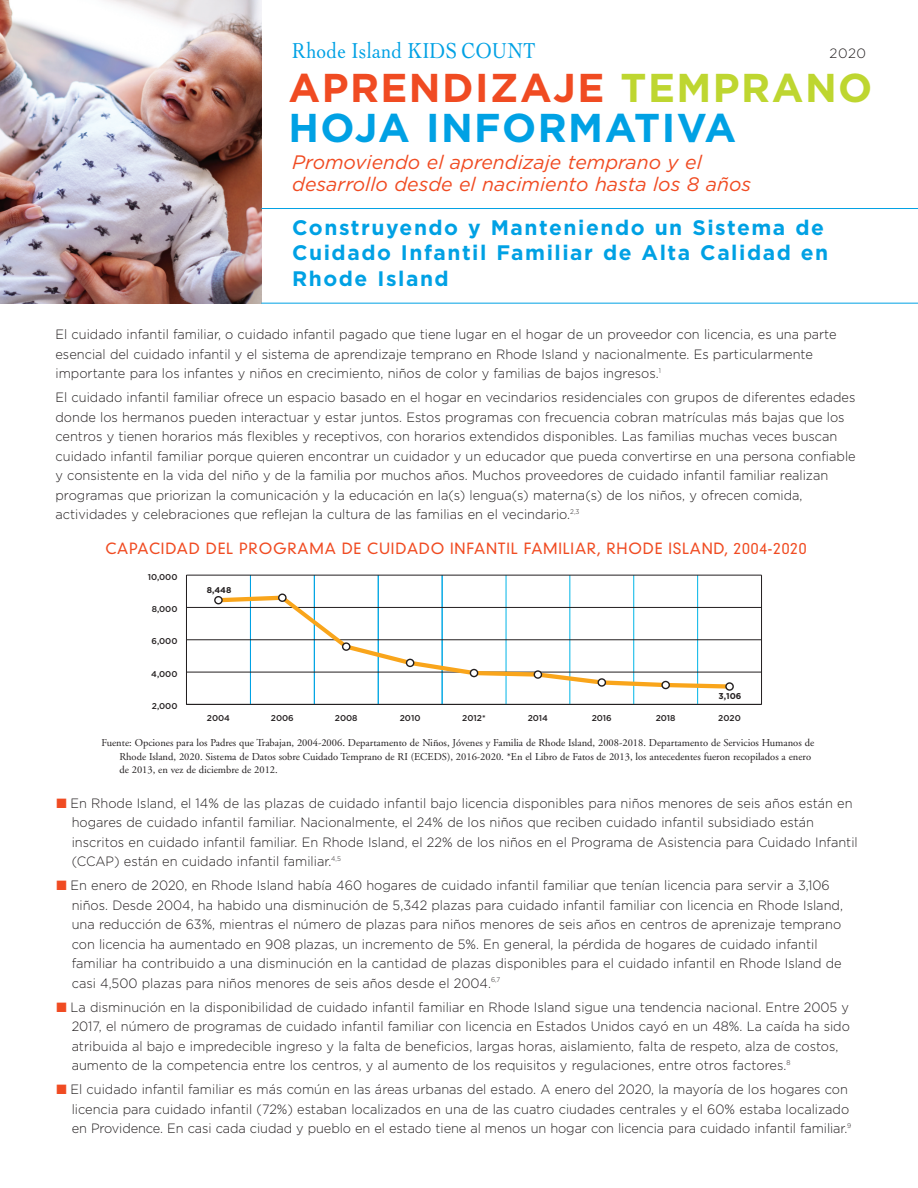
<style>
.page{position:relative;width:918px;height:1188px;background:#fff}
.page>*{position:absolute;margin:0;border:0;box-sizing:border-box;transform-origin:0 0}
.t1{font:700 40.2px/40.2px "Gotham";letter-spacing:.035em;color:#00a1e4}
.t2{font:22.35px "Cochin Rmn";letter-spacing:.025em;color:#00a1e4;scale:.85 1}
.t3{font:700 21px/25.5px "Gotham";letter-spacing:.075em;color:#00a1e4}
.t4{font:italic 19.5px/22.4px "Gotham";color:#f04b22}
.t5{font:300 15px "DIN Neuzeit Grotesk";letter-spacing:.05em;color:#f04b22}
.t6{font:300 13.5px/19.5px "Gotham";color:#231f20;scale:.95 1}
.t7{font:300 13.5px "Gotham";color:#231f20}
.t8{font:10.5px/13.5px "Adobe Garamond";color:#231f20}
.t9{font:500 8.4px "Gotham";color:#231f20}
.t10{font:700 8.4px "Gotham";color:#231f20}
.s1{color:#f04b22}
.s2{color:#bed630}
</style>
<div class="page">
<img style="left:0;top:0;width:261px;height:303px">
<hr style="left:261px;top:208px;width:657px;height:1px;background:#00a1e4">
<hr style="left:261px;top:303px;width:657px;height:1px;background:#00a1e4">
<hr style="left:250px;top:575px;width:1px;height:129px;background:#00a1e4">
<hr style="left:314px;top:575px;width:1px;height:129px;background:#00a1e4">
<hr style="left:378px;top:575px;width:1px;height:129px;background:#00a1e4">
<hr style="left:442px;top:575px;width:1px;height:129px;background:#00a1e4">
<hr style="left:761px;top:575px;width:1px;height:129px;background:#231f20">
<hr style="left:186px;top:575px;width:1px;height:129px;background:#231f20">
<hr style="left:186px;top:704px;width:576px;height:1px;background:#231f20">
<hr style="left:186px;top:672px;width:576px;height:1px;background:#231f20">
<hr style="left:186px;top:639px;width:576px;height:1px;background:#231f20">
<hr style="left:186px;top:607px;width:576px;height:1px;background:#231f20">
<hr style="left:186px;top:575px;width:576px;height:1px;background:#231f20">
<svg style="left:218px;top:596px;width:512px;height:93px"></svg>
<svg style="left:215px;top:597px;width:7px;height:7px"></svg>
<div style="left:214px;top:596px;width:9px;height:8px;border:1px solid #231f20;border-radius:50%"></div>
<svg style="left:279px;top:594px;width:7px;height:7px"></svg>
<div style="left:278px;top:594px;width:9px;height:8px;border:1px solid #231f20;border-radius:50%"></div>
<svg style="left:343px;top:643px;width:7px;height:7px"></svg>
<div style="left:342px;top:642px;width:9px;height:9px;border:1px solid #231f20;border-radius:50%"></div>
<div style="left:407px;top:659px;width:7px;height:7px;background:#fff;border-radius:50%"></div>
<div style="left:406px;top:659px;width:8px;height:8px;border:1px solid #231f20;border-radius:50%"></div>
<div style="left:470px;top:670px;width:8px;height:7px;background:#fff;border-radius:50%"></div>
<div style="left:470px;top:669px;width:8px;height:8px;border:1px solid #231f20;border-radius:50%"></div>
<svg style="left:534px;top:671px;width:7px;height:7px"></svg>
<div style="left:534px;top:670px;width:8px;height:9px;border:1px solid #231f20;border-radius:50%"></div>
<svg style="left:598px;top:679px;width:7px;height:7px"></svg>
<div style="left:598px;top:678px;width:8px;height:9px;border:1px solid #231f20;border-radius:50%"></div>
<svg style="left:662px;top:681px;width:7px;height:8px"></svg>
<div style="left:661px;top:681px;width:9px;height:8px;border:1px solid #231f20;border-radius:50%"></div>
<svg style="left:726px;top:683px;width:7px;height:7px"></svg>
<div style="left:725px;top:682px;width:9px;height:9px;border:1px solid #231f20;border-radius:50%"></div>
<h2 class="t2" style="left:292px;top:42px;width:288px">Rhode Island KIDS COUNT</h2>
<p class="t7" style="left:830px;top:49px;width:38px">2020</p>
<h1 class="t1" style="left:288px;top:71px;width:586px"><span class="s1">APRENDIZAJE</span> <span class="s2">TEMPRANO<br></span>HOJA INFORMATIVA</h1>
<h3 class="t4" style="left:292px;top:153px;width:460px">Promoviendo el aprendizaje temprano y el desarrollo desde el nacimiento hasta los 8 años</h3>
<h3 class="t3" style="left:292px;top:216px;width:538px">Construyendo y Manteniendo un Sistema de<br>Cuidado Infantil Familiar de Alta Calidad en<br>Rhode Island</h3>
<p class="t6" style="left:56px;top:326px;width:824px">El cuidado infantil familiar, o cuidado infantil pagado que tiene lugar en el hogar de un proveedor con licencia, es una parte esencial del cuidado infantil y el sistema de aprendizaje temprano en Rhode Island y nacionalmente. Es particularmente importante para los infantes y niños en crecimiento, niños de color y familias de bajos ingresos.<sup>1</sup></p>
<p class="t6" style="left:56px;top:389px;width:844px">El cuidado infantil familiar ofrece un espacio basado en el hogar en vecindarios residenciales con grupos de diferentes edades donde los hermanos pueden interactuar y estar juntos. Estos programas con frecuencia cobran matrículas más bajas que los centros y tienen horarios más flexibles y receptivos, con horarios extendidos disponibles. Las familias muchas veces buscan cuidado infantil familiar porque quieren encontrar un cuidador y un educador que pueda convertirse en una persona confiable y consistente en la vida del niño y de la familia por muchos años. Muchos proveedores de cuidado infantil familiar realizan programas que priorizan la comunicación y la educación en la(s) lengua(s) materna(s) de los niños, y ofrecen comida, actividades y celebraciones que reflejan la cultura de las familias en el vecindario.<sup>2,3</sup></p>
<p class="t5" style="left:105px;top:543px;width:703px">CAPACIDAD DEL PROGRAMA DE CUIDADO INFANTIL FAMILIAR, RHODE ISLAND, 2004-2020</p>
<p class="t9" style="left:148px;top:574px;width:31px">10,000</p>
<p class="t9" style="left:152px;top:606px;width:27px">8,000</p>
<p class="t9" style="left:152px;top:639px;width:27px">6,000</p>
<p class="t9" style="left:151px;top:671px;width:28px">4,000</p>
<p class="t9" style="left:152px;top:703px;width:27px">2,000</p>
<p class="t10" style="left:207px;top:587px;width:26px">8,448</p>
<p class="t10" style="left:719px;top:693px;width:24px">3,106</p>
<p class="t9" style="left:207px;top:715px;width:25px">2004</p>
<p class="t9" style="left:271px;top:715px;width:24px">2006</p>
<p class="t9" style="left:335px;top:715px;width:24px">2008</p>
<p class="t9" style="left:400px;top:715px;width:22px">2010</p>
<p class="t9" style="left:462px;top:715px;width:25px">2012*</p>
<p class="t9" style="left:528px;top:715px;width:22px">2014</p>
<p class="t9" style="left:592px;top:715px;width:22px">2016</p>
<p class="t9" style="left:656px;top:715px;width:21px">2018</p>
<p class="t9" style="left:718px;top:715px;width:24px">2020</p>
<p class="t8" style="left:119px;top:737px;width:696px;text-indent:-18px">Fuente: Opciones para los Padres que Trabajan, 2004-2006. Departamento de Niños, Jóvenes y Familia de Rhode Island, 2008-2018. Departamento de Servicios Humanos de<br>Rhode Island, 2020. Sistema de Datos sobre Cuidado Temprano de RI (ECEDS), 2016-2020. *En el Libro de Fatos de 2013, los antecedentes fueron recopilados a enero de 2013, en vez de diciembre de 2012.</p>
<p class="t6" style="left:72px;top:794px;width:829px;text-indent:-15px"><span class="s1">■</span> En Rhode Island, el 14% de las plazas de cuidado infantil bajo licencia disponibles para niños menores de seis años están en hogares de cuidado infantil familiar. Nacionalmente, el 24% de los niños que reciben cuidado infantil subsidiado están inscritos en cuidado infantil familiar. En Rhode Island, el 22% de los niños en el Programa de Asistencia para Cuidado Infantil (CCAP) están en cuidado infantil familiar.<sup>4,5</sup></p>
<p class="t6" style="left:72px;top:877px;width:813px;text-indent:-15px"><span class="s1">■</span> En enero de 2020, en Rhode Island había 460 hogares de cuidado infantil familiar que tenían licencia para servir a 3,106 niños. Desde 2004, ha habido una disminución de 5,342 plazas para cuidado infantil familiar con licencia en Rhode Island, una reducción de 63%, mientras el número de plazas para niños menores de seis años en centros de aprenizaje temprano con licencia ha aumentado en 908 plazas, un incremento de 5%. En general, la pérdida de hogares de cuidado infantil familiar ha contribuido a una disminución en la cantidad de plazas disponibles para el cuidado infantil en Rhode Island de casi 4,500 plazas para niños menores de seis años desde el 2004.<sup>6,7</sup></p>
<p class="t6" style="left:72px;top:998px;width:821px;text-indent:-15px"><span class="s1">■</span> La disminución en la disponibilidad de cuidado infantil familiar en Rhode Island sigue una tendencia nacional. Entre 2005 y 2017, el número de programas de cuidado infantil familiar con licencia en Estados Unidos cayó en un 48%. La caída ha sido atribuida al bajo e impredecible ingreso y la falta de beneficios, largas horas, aislamiento, falta de respeto, alza de costos, aumento de la competencia entre los centros, y al aumento de los requisitos y regulaciones, entre otros factores.<sup>8</sup></p>
<p class="t6" style="left:72px;top:1081px;width:822px;text-indent:-15px"><span class="s1">■</span> El cuidado infantil familiar es más común en las áreas urbanas del estado. A enero del 2020, la mayoría de los hogares con licencia para cuidado infantil (72%) estaban localizados en una de las cuatro ciudades centrales y el 60% estaba localizado en Providence. En casi cada ciudad y pueblo en el estado tiene al menos un hogar con licencia para cuidado infantil familiar.<sup>9</sup></p>
</div>
